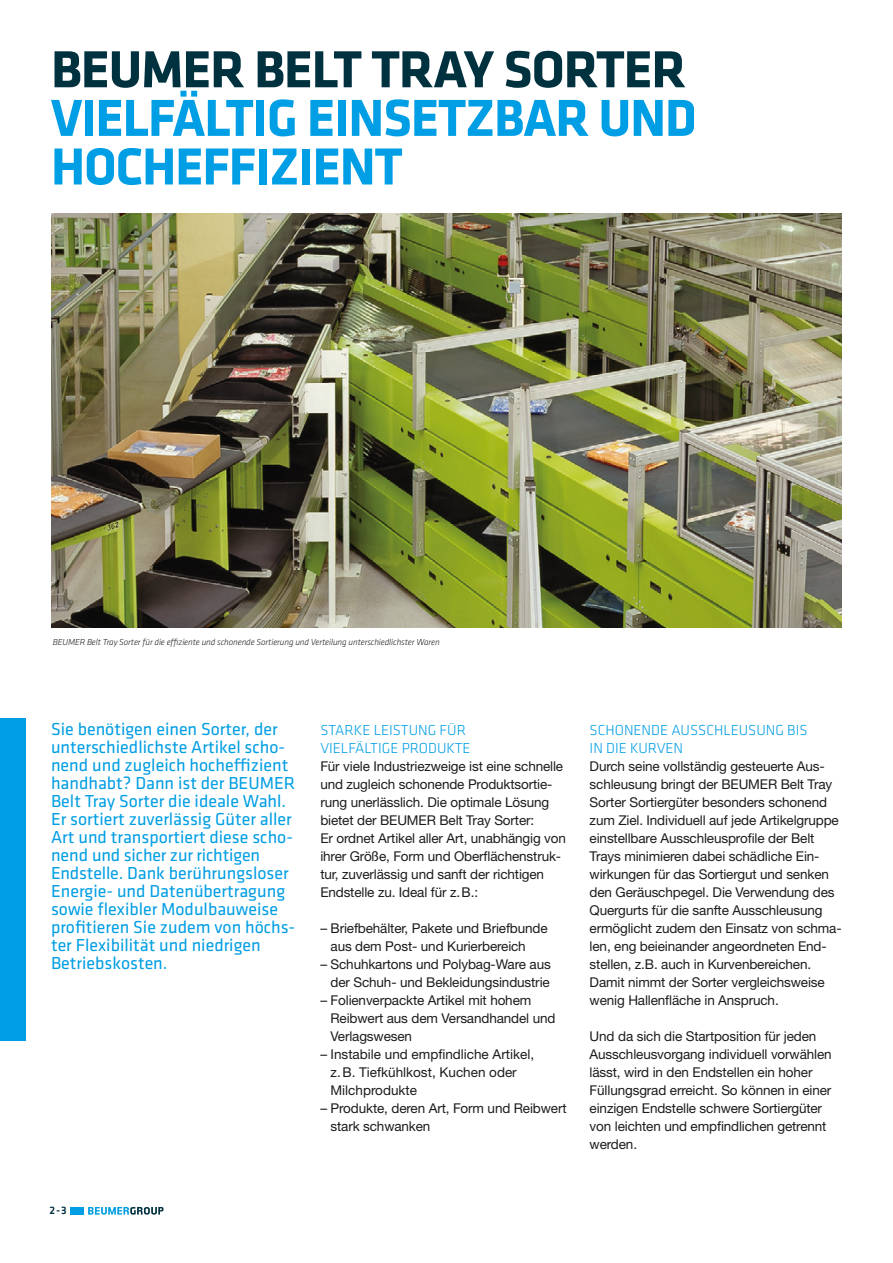
<style>
.page{position:relative;width:893px;height:1263px;background:#fff}
.page>*{position:absolute;margin:0;border:0;box-sizing:border-box;transform-origin:0 0}
.t1{font:700 54px/48.6px "Klavika Basic";letter-spacing:-.02em;color:#009ee4}
.t2{font:700 54px "Klavika Basic";letter-spacing:-.02em;color:#00313f}
.t3{font:18px/18px "Klavika Basic";color:#009ee4}
.t4{font:300 15px/18px "Klavika Basic";color:#009ee4}
.t5{font:13.5px/18px "Helvetica Neue LT Std";letter-spacing:-.01em;color:#1c1c1b}
.t6{font:500 11.25px "Klavika Basic";color:#00313f}
.t7{font:italic 300 9px "Klavika Basic";letter-spacing:-.01em;color:#1c1c1b}
</style>
<div class="page">
<div style="left:0;top:718px;width:26px;height:322px;background:#009ee4"></div>
<svg style="left:88px;top:1207px;width:75px;height:7px"></svg>
<div style="left:71px;top:1207px;width:13px;height:7px;background:#009ee4"></div>
<img style="left:51px;top:213px;width:791px;height:414px">
<h1 class="t2" style="left:51px;top:30px;width:637px">BEUMER BELT TRAY SORTER</h1>
<h1 class="t1" style="left:51px;top:91px;width:647px">VIELFÄLTIG EINSETZBAR UND<br>HOCHEFFIZIENT</h1>
<p class="t7" style="left:53px;top:637px;width:388px">BEUMER Belt Tray Sorter für die effiziente und schonende Sortierung und Verteilung unterschiedlichster Waren</p>
<p class="t3" style="left:51px;top:719px;width:246px">Sie benötigen einen Sorter, der unterschiedlichste Artikel scho&shy;nend und zugleich hocheffizient handhabt? Dann ist der BEUMER<br>Belt Tray Sorter die ideale Wahl.<br>Er sortiert zuverlässig Güter aller<br>Art und transportiert diese scho&shy;nend und sicher zur richtigen<br>Endstelle. Dank berührungsloser<br>Energie- und Datenübertragung sowie flexibler Modulbauweise profitieren Sie zudem von höchs&shy;ter Flexibilität und niedrigen<br>Betriebskosten.</p>
<p class="t6" style="left:50px;top:1203px;width:19px">2-3</p>
<p class="t4" style="left:320px;top:721px;width:152px">STARKE LEISTUNG FÜR<br>VIELFÄLTIGE PRODUKTE</p>
<p class="t5" style="left:320px;top:757px;width:247px">Für viele Industriezweige ist eine schnelle und zugleich schonende Produktsortie&shy;rung unerlässlich. Die optimale Lösung bietet der BEUMER Belt Tray Sorter:<br>Er ordnet Artikel aller Art, unabhängig von ihrer Größe, Form und Oberflächenstruk&shy;tur, zuverlässig und sanft der richtigen Endstelle zu. Ideal für z.B.:</p>
<p class="t5" style="left:331px;top:919px;width:219px;text-indent:-10px">– Briefbehälter, Pakete und Briefbunde aus dem Post- und Kurierbereich</p>
<p class="t5" style="left:320px;top:955px;width:232px;text-align:right">– Schuhkartons und Polybag-Ware aus der Schuh- und Bekleidungsindustrie</p>
<p class="t5" style="left:331px;top:991px;width:226px;text-indent:-10px">– Folienverpackte Artikel mit hohem<br>Reibwert aus dem Versandhandel und<br>Verlagswesen</p>
<p class="t5" style="left:331px;top:1045px;width:205px;text-indent:-10px">– Instabile und empfindliche Artikel, z.B. Tiefkühlkost, Kuchen oder<br>Milchprodukte</p>
<p class="t5" style="left:331px;top:1099px;width:238px;text-indent:-10px">– Produkte, deren Art, Form und Reibwert stark schwanken</p>
<p class="t4" style="left:590px;top:721px;width:219px">SCHONENDE AUSSCHLEUSUNG BIS<br>IN DIE KURVEN</p>
<p class="t5" style="left:590px;top:757px;width:253px">Durch seine vollständig gesteuerte Aus&shy;schleusung bringt der BEUMER Belt Tray Sorter Sortiergüter besonders schonend zum Ziel. Individuell auf jede Artikelgruppe einstellbare Ausschleusprofile der Belt Trays minimieren dabei schädliche Ein&shy;wirkungen für das Sortiergut und senken den Geräuschpegel. Die Verwendung des Quergurts für die sanfte Ausschleusung ermöglicht zudem den Einsatz von schma&shy;len, eng beieinander angeordneten End&shy;stellen, z.B. auch in Kurvenbereichen.<br>Damit nimmt der Sorter vergleichsweise wenig Hallenfläche in Anspruch.</p>
<p class="t5" style="left:590px;top:1027px;width:244px">Und da sich die Startposition für jeden Ausschleusvorgang individuell vorwählen lässt, wird in den Endstellen ein hoher Füllungsgrad erreicht. So können in einer einzigen Endstelle schwere Sortiergüter von leichten und empfindlichen getrennt werden.</p>
</div>
